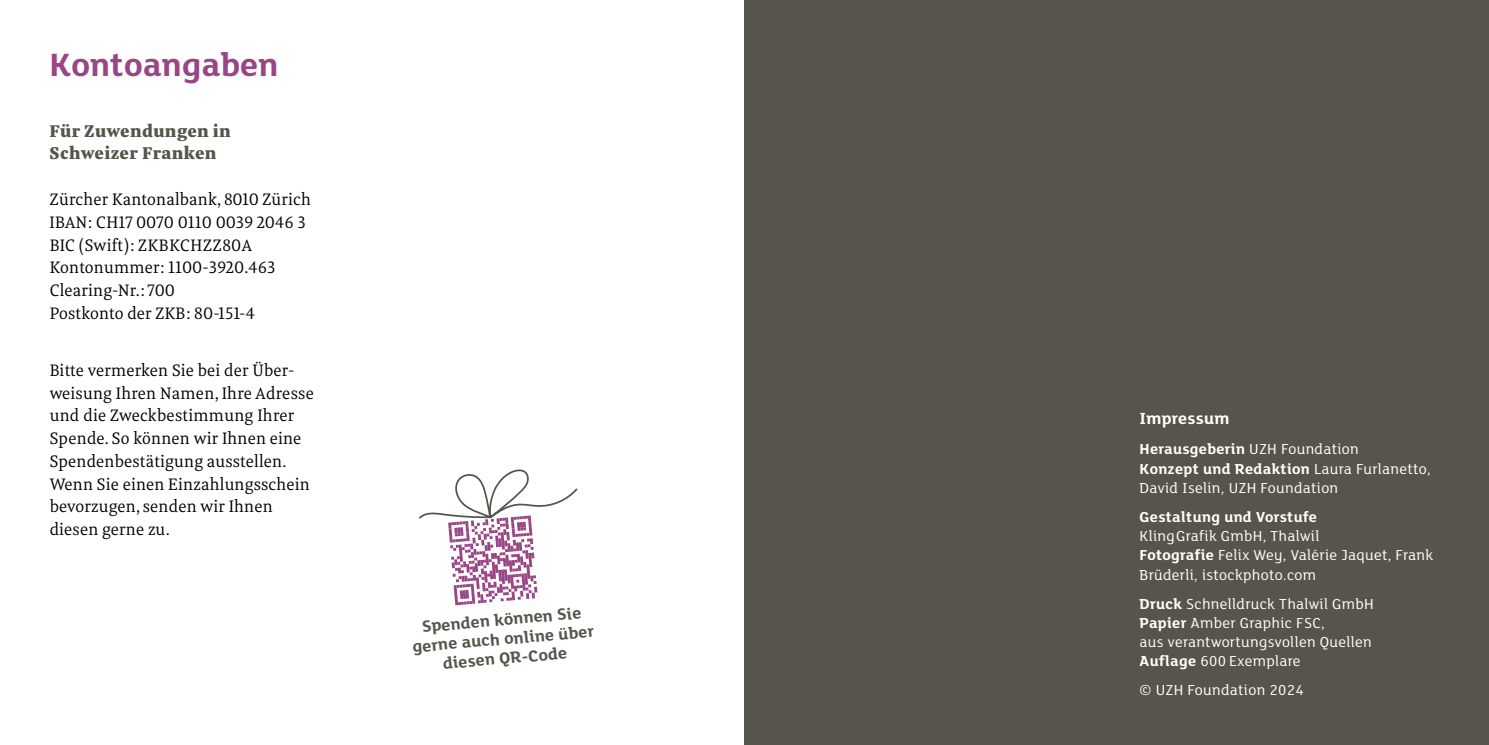
<style>
.page{position:relative;width:1489px;height:745px;background:#fff}
.page>*{position:absolute;margin:0;border:0;box-sizing:border-box;transform-origin:0 0}
.t1{font:700 35px "FS Lola";letter-spacing:.005em;color:#994686}
.t2{font:700 17.5px/19.2px "FS Lola";color:#57544b;text-align:center}
.t3{font:900 17.5px/22.8px "Meret Pro";letter-spacing:.015em;color:#57544b}
.t4{font:700 17.5px "FS Lola";letter-spacing:.015em;color:#fff}
.t5{font:17.15px/22.8px "Meret Pro";letter-spacing:.01em;color:#000}
.t6{font:15.75px/19.2px "FS Lola";letter-spacing:.02em;color:#fff}
.t7{font:700 15.75px "FS Lola";letter-spacing:.02em;color:#fff}
.s1{font-weight:700}
</style>
<div class="page">
<svg style="left:419px;top:469px;width:159px;height:136px"></svg>
<div style="left:744px;top:0;width:744px;height:744px;background:#57544b"></div>
<h1 class="t1" style="left:50px;top:40px;width:230px">Kontoangaben</h1>
<p class="t3" style="left:50px;top:119px;width:183px">Für Zuwendungen in<br>Schweizer Franken</p>
<p class="t5" style="left:50px;top:187px;width:263px">Zürcher Kantonalbank, 8010 Zürich<br>IBAN: CH17 0070 0110 0039 2046 3<br>BIC (Swift): ZKBKCHZZ80A<br>Kontonummer: 1100-3920.463<br>Clearing-Nr.: 700<br>Postkonto der ZKB: 80-151-4</p>
<p class="t5" style="left:50px;top:358px;width:266px">Bitte vermerken Sie bei der Über-- weisung Ihren Namen, Ihre Adresse und die Zweckbestimmung Ihrer<br>Spende. So können wir Ihnen eine<br>Spendenbestätigung ausstellen.<br>Wenn Sie einen Einzahlungsschein bevorzugen, senden wir Ihnen diesen gerne zu.</p>
<p class="t2" style="left:410px;top:616px;width:183px;rotate:-5deg">Spenden können Sie gerne auch online über diesen QR-Code</p>
<p class="t4" style="left:1139px;top:406px;width:91px">Impressum</p>
<p class="t6" style="left:1139px;top:438px;width:293px"><span class="s1">Herausgeberin</span> UZH Foundation<br><span class="s1">Konzept und Redaktion</span> Laura Furlanetto,<br>David Iselin, UZH Foundation</p>
<p class="t7" style="left:1139px;top:505px;width:179px">Gestaltung und Vorstufe</p>
<p class="t6" style="left:1139px;top:525px;width:295px">KlingGrafik GmbH, Thalwil<br><span class="s1">Fotografie</span> Felix Wey, Valérie Jaquet, Frank<br>Brüderli, istockphoto.com</p>
<p class="t6" style="left:1139px;top:592px;width:235px"><span class="s1">Druck</span> Schnelldruck Thalwil GmbH<br><span class="s1">Papier</span> Amber Graphic FSC,<br>aus verantwortungsvollen Quellen<br><span class="s1">Auflage</span> 600 Exemplare</p>
<p class="t6" style="left:1139px;top:679px;width:165px">© UZH Foundation 2024</p>
</div>
